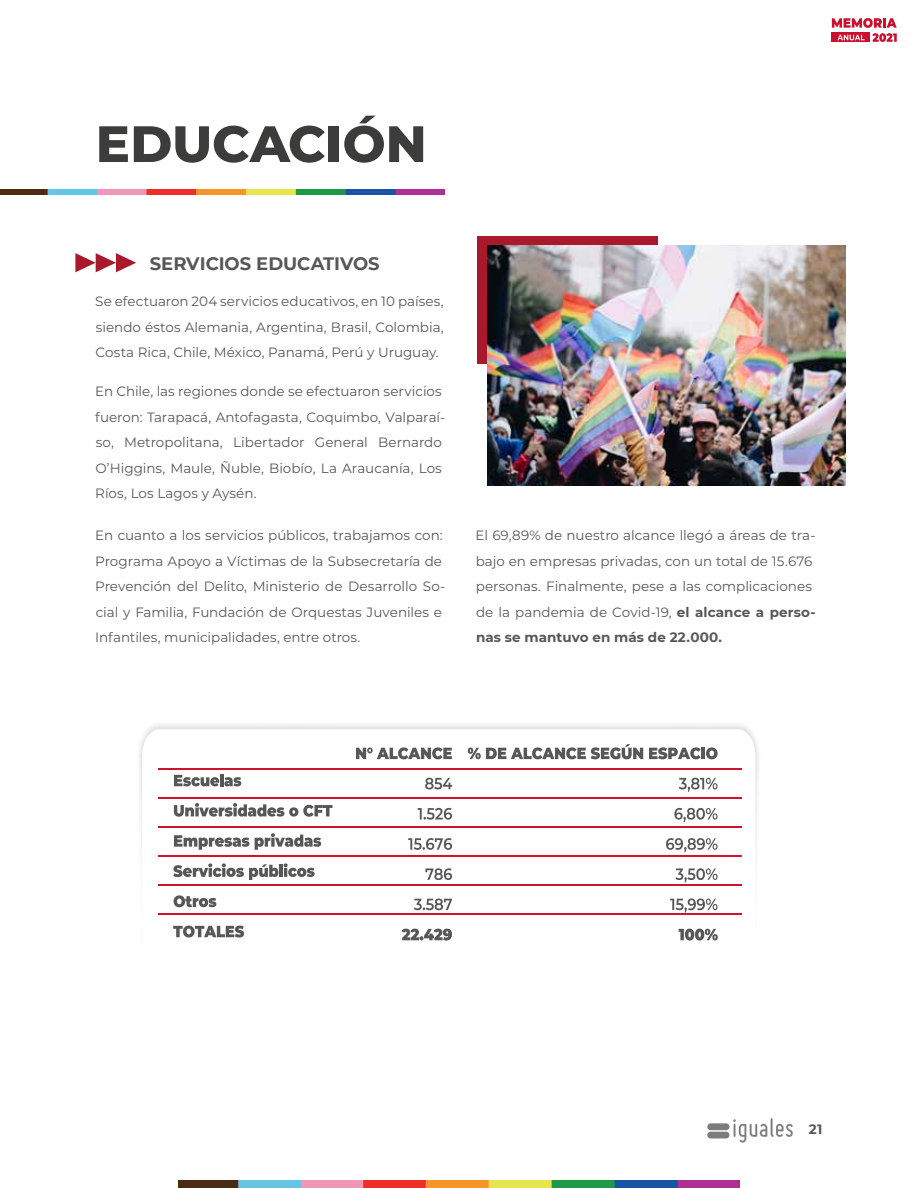
<style>
.page{position:relative;width:918px;height:1188px;background:#fff}
.page>*{position:absolute;margin:0;border:0;box-sizing:border-box;transform-origin:0 0}
.t1{font:800 51px "Montserrat";color:#3c3c3b}
.t2{font:700 18px "Montserrat";letter-spacing:-.005em;color:#575756}
.t3{font:13.5px/25.5px "Montserrat";color:#575756}
.t4{font:700 13.5px "Montserrat";color:#575756}
.s1{font-weight:700}
</style>
<div class="page">
<svg style="left:733px;top:1118px;width:60px;height:25px"></svg>
<div style="left:707px;top:1123px;width:22px;height:7px;background:#7d7c7d;border-radius:3px"></div>
<div style="left:707px;top:1132px;width:22px;height:6px;background:#7d7c7d;border-radius:3px"></div>
<img style="left:178px;top:1180px;width:562px;height:8px">
<svg style="left:75px;top:253px;width:61px;height:19px"></svg>
<div style="left:477px;top:236px;width:181px;height:128px;background:#aa182c"></div>
<img style="left:487px;top:246px;width:358px;height:239px">
<svg style="left:832px;top:18px;width:65px;height:24px"></svg>
<img style="left:0;top:190px;width:445px;height:4px">
<svg style="left:142px;top:729px;width:613px;height:206px"></svg>
<hr style="left:158px;top:913px;width:583px;height:2px;background:#ce132e">
<hr style="left:158px;top:884px;width:583px;height:2px;background:#ce132e">
<hr style="left:158px;top:855px;width:583px;height:2px;background:#ce132e">
<hr style="left:158px;top:826px;width:583px;height:2px;background:#ce132e">
<hr style="left:158px;top:797px;width:583px;height:2px;background:#ce132e">
<hr style="left:158px;top:768px;width:583px;height:2px;background:#ce132e">
<svg style="left:174px;top:774px;width:67px;height:12px"></svg>
<svg style="left:174px;top:803px;width:158px;height:14px"></svg>
<svg style="left:174px;top:835px;width:75px;height:15px"></svg>
<svg style="left:255px;top:833px;width:66px;height:17px"></svg>
<svg style="left:173px;top:863px;width:105px;height:17px"></svg>
<hr style="left:279px;top:865px;width:4px;height:12px;background:#575756">
<svg style="left:284px;top:863px;width:31px;height:14px"></svg>
<svg style="left:174px;top:895px;width:42px;height:12px"></svg>
<svg style="left:173px;top:926px;width:71px;height:12px"></svg>
<svg style="left:356px;top:747px;width:96px;height:12px"></svg>
<svg style="left:425px;top:778px;width:27px;height:11px"></svg>
<svg style="left:418px;top:808px;width:34px;height:12px"></svg>
<svg style="left:408px;top:838px;width:44px;height:12px"></svg>
<svg style="left:425px;top:868px;width:27px;height:12px"></svg>
<svg style="left:414px;top:899px;width:38px;height:11px"></svg>
<svg style="left:402px;top:929px;width:50px;height:12px"></svg>
<svg style="left:468px;top:744px;width:175px;height:15px"></svg>
<svg style="left:649px;top:747px;width:69px;height:12px"></svg>
<svg style="left:679px;top:778px;width:39px;height:14px"></svg>
<svg style="left:674px;top:808px;width:44px;height:14px"></svg>
<svg style="left:666px;top:838px;width:52px;height:14px"></svg>
<svg style="left:675px;top:868px;width:43px;height:14px"></svg>
<svg style="left:670px;top:899px;width:48px;height:14px"></svg>
<svg style="left:679px;top:929px;width:39px;height:12px"></svg>
<h1 class="t1" style="left:96px;top:107px;width:333px">EDUCACIÓN</h1>
<h2 class="t2" style="left:150px;top:251px;width:232px">SERVICIOS EDUCATIVOS</h2>
<p class="t3" style="left:95px;top:288px;width:350px;text-align:justify">Se efectuaron 204 servicios educativos, en 10 países, siendo éstos Alemania, Argentina, Brasil, Colombia, Costa Rica, Chile, México, Panamá, Perú y Uruguay.</p>
<p class="t3" style="left:95px;top:378px;width:352px">En Chile, las regiones donde se efectuaron servicios fueron: Tarapacá, Antofagasta, Coquimbo, Valparaí&shy;so, Metropolitana, Libertador General Bernardo O’Higgins, Maule, Ñuble, Biobío, La Araucanía, Los Ríos, Los Lagos y Aysén.</p>
<p class="t3" style="left:95px;top:522px;width:352px">En cuanto a los servicios públicos, trabajamos con:<br>Programa Apoyo a Víctimas de la Subsecretaría de Prevención del Delito, Ministerio de Desarrollo So&shy;cial y Familia, Fundación de Orquestas Juveniles e Infantiles, municipalidades, entre otros.</p>
<p class="t3" style="left:476px;top:522px;width:342px">El 69,89% de nuestro alcance llegó a áreas de tra&shy;bajo en empresas privadas, con un total de 15.676 personas. Finalmente, pese a las complicaciones de la pandemia de Covid-19, <span class="s1">el alcance a perso&shy;nas se mantuvo en más de 22.000.</span></p>
<p class="t4" style="left:809px;top:1120px;width:15px">21</p>
</div>
